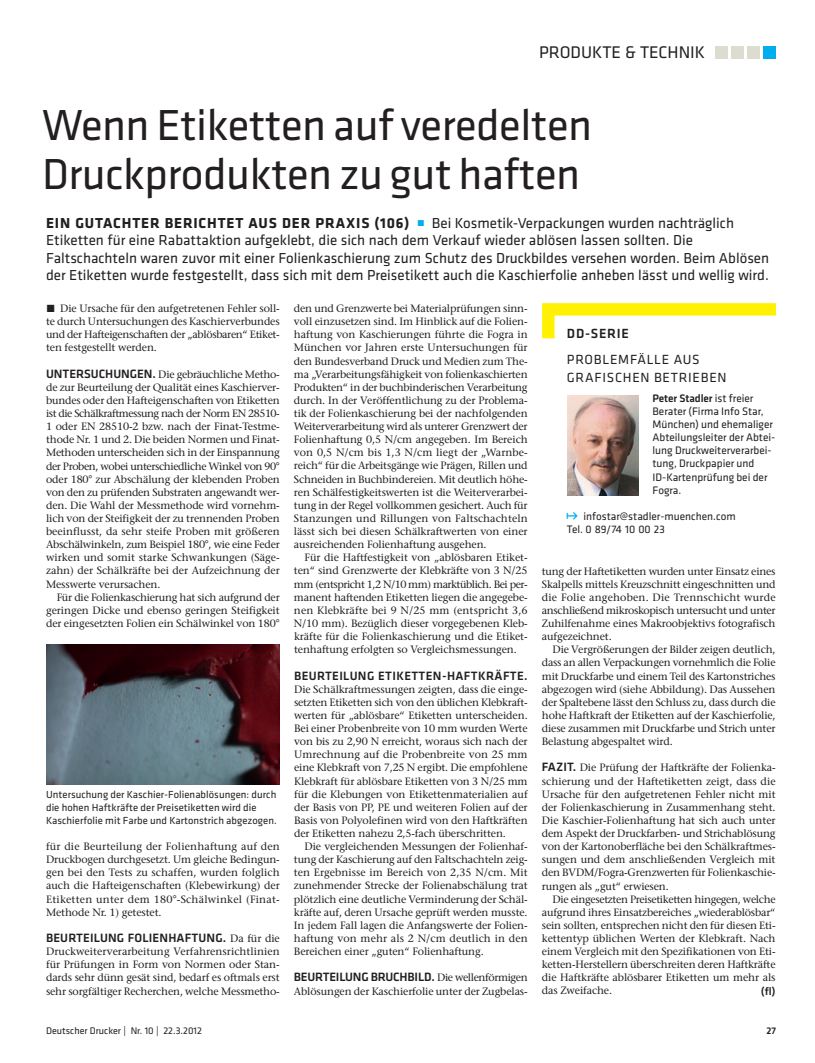
<style>
.page{position:relative;width:815px;height:1063px;background:#fff}
.page>*{position:absolute;margin:0;border:0;box-sizing:border-box;transform-origin:0 0}
.t1{font:45px/48.8px "Klavika Basic";letter-spacing:-.01em;color:#231f20}
.t2{font:17.5px "Klavika Basic";color:#231f20}
.t3{font:15px/17.5px "Klavika Basic";color:#231f20}
.t4{font:13.75px/17.5px "Klavika Basic";letter-spacing:.055em;color:#231f20}
.t5{font:500 13.75px "Klavika Basic";letter-spacing:.055em;color:#231f20}
.t6{font:500 12.5px "Klavika Basic";letter-spacing:-.015em;color:#231f20}
.t7{font:500 12.5px "Klavika Basic";letter-spacing:.01em;color:#231f20}
.t8{font:500 12.5px "Klavika Basic";letter-spacing:.03em;color:#231f20}
.t9{font:11.25px/13.1px "Klavika Basic";color:#231f20}
.t10{font:500 11.25px "Klavika Basic";color:#231f20}
.t11{font:500 10.62px/13.1px "Stone Serif Std";letter-spacing:-.01em;color:#231f20;text-align:justify}
.t12{font:10.62px/13.1px "Klavika Basic";letter-spacing:.005em;color:#231f20}
.t13{font:10px "Klavika Basic";color:#231f20}
.t14{font:500 10px "Klavika Basic";color:#231f20}
.s1{font-weight:700}
.s2{font-family:"The Sans Extra Bold Expert";font-size:8.75px;color:#00aeef}
.s3{font-family:"The Sans Extra Bold Expert";font-weight:400}
.s4{font-family:"Klavika Basic";font-size:12.5px}
.s5{font-family:"Stone Serif Std";font-size:10.62px}
.s6{font-weight:500}
.s7{font-family:"Auto Scape";font-size:10.62px;color:#00aeef}
</style>
<div class="page">
<div style="left:716px;top:46px;width:12px;height:12px;background:#dcdcd0"></div>
<div style="left:732px;top:46px;width:12px;height:12px;background:#dcdcd0"></div>
<div style="left:748px;top:46px;width:12px;height:12px;background:#dcdcd0"></div>
<div style="left:764px;top:46px;width:12px;height:12px;background:#00aeef"></div>
<img style="left:567px;top:395px;width:71px;height:101px">
<svg style="left:542px;top:303px;width:234px;height:35px"></svg>
<img style="left:46px;top:644px;width:234px;height:141px">
<h2 class="t2" style="left:539px;top:46px;width:167px">PRODUKTE &amp; TECHNIK</h2>
<h1 class="t1" style="left:42px;top:105px;width:552px">Wenn Etiketten auf veredelten<br>Druckprodukten zu gut haften</h1>
<p class="t3" style="left:46px;top:215px;width:725px"><span class="s1">EIN GUTACHTER BERICHTET AUS DER PRAXIS (106)</span> <span class="s2">ó</span> Bei Kosmetik-Verpackungen wurden nachträglich Etiketten für eine Rabattaktion aufgeklebt, die sich nach dem Verkauf wieder ablösen lassen sollten. Die Faltschachteln waren zuvor mit einer Folienkaschierung zum Schutz des Druckbildes versehen worden. Beim Ablösen der Etiketten wurde festgestellt, dass sich mit dem Preisetikett auch die Kaschierfolie anheben lässt und wellig wird.</p>
<p class="t11" style="left:46px;top:303px;width:235px"><span class="s3">ó</span> Die Ursache für den aufgetretenen Fehler soll&shy;te durch Untersuchungen des Kaschierverbundes und der Hafteigenschaften der „ablösbaren“ Etiket&shy;ten festgestellt werden.</p>
<p class="t11" style="left:46px;top:369px;width:235px"><span class="s4">UNTERSUCHUNGEN.</span> Die gebräuchliche Metho&shy;de zur Beurteilung der Qualität eines Kaschierver&shy;bundes oder den Hafteigenschaften von Etiketten ist die Schälkraftmessung nach der Norm EN 28510- 1 oder EN 28510-2 bzw. nach der Finat-Testme&shy;thode Nr. 1 und 2. Die beiden Normen und Finat-Methoden unterscheiden sich in der Einspannung der Proben, wobei unterschiedliche Winkel von 90° oder 180° zur Abschälung der klebenden Proben von den zu prüfenden Substraten angewandt wer&shy;den. Die Wahl der Messmethode wird vornehm&shy;lich von der Steifigkeit der zu trennenden Proben beeinflusst, da sehr steife Proben mit größeren Abschälwinkeln, zum Beispiel 180°, wie eine Feder wirken und somit starke Schwankungen (Säge&shy;zahn) der Schälkräfte bei der Aufzeichnung der Messwerte verursachen.</p>
<p class="t11" style="left:46px;top:592px;width:235px;text-indent:11px">Für die Folienkaschierung hat sich aufgrund der geringen Dicke und ebenso geringen Steifigkeit der eingesetzten Folien ein Schälwinkel von 180°</p>
<p class="t11" style="left:294px;top:303px;width:235px">den und Grenzwerte bei Materialprüfungen sinn&shy;voll einzusetzen sind. Im Hinblick auf die Folien&shy;haftung von Kaschierungen führte die Fogra in München vor Jahren erste Untersuchungen für den Bundesverband Druck und Medien zum The&shy;ma „Verarbeitungsfähigkeit von folienkaschierten Produkten“ in der buchbinderischen Verarbeitung durch. In der Veröffentlichung zu der Problema&shy;tik der Folienkaschierung bei der nachfolgenden Weiterverarbeitung wird als unterer Grenzwert der Folienhaftung 0,5 N/cm angegeben. Im Bereich von 0,5 N/cm bis 1,3 N/cm liegt der „Warnbe&shy;reich“ für die Arbeitsgänge wie Prägen, Rillen und Schneiden in Buchbindereien. Mit deutlich höhe&shy;ren Schälfestigkeitswerten ist die Weiterverarbei&shy;tung in der Regel vollkommen gesichert. Auch für Stanzungen und Rillungen von Faltschachteln lässt sich bei diesen Schälkraftwerten von einer ausreichenden Folienhaftung ausgehen.</p>
<p class="t11" style="left:294px;top:552px;width:235px;text-indent:11px">Für die Haftfestigkeit von „ablösbaren Etiket&shy;ten“ sind Grenzwerte der Klebkräfte von 3 N/25 mm (entspricht 1,2 N/10 mm) marktüblich. Bei per&shy;manent haftenden Etiketten liegen die angegebe&shy;nen Klebkräfte bei 9 N/25 mm (entspricht 3,6<br>N/10 mm). Bezüglich dieser vorgegebenen Kleb&shy;kräfte für die Folienkaschierung und die Etiket&shy;tenhaftung erfolgten so Vergleichsmessungen.</p>
<p class="t8" style="left:294px;top:668px;width:235px">BEURTEILUNG ETIKETTEN-HAFTKRÄFTE.</p>
<p class="t11" style="left:294px;top:684px;width:235px">Die Schälkraftmessungen zeigten, dass die einge&shy;setzten Etiketten sich von den üblichen Klebkraft&shy;werten für „ablösbare“ Etiketten unterscheiden.<br>Bei einer Probenbreite von 10 mm wurden Werte von bis zu 2,90 N erreicht, woraus sich nach der Umrechnung auf die Probenbreite von 25 mm eine Klebkraft von 7,25 N ergibt. Die empfohlene Klebkraft für ablösbare Etiketten von 3 N/25 mm für die Klebungen von Etikettenmaterialien auf der Basis von PP, PE und weiteren Folien auf der Basis von Polyolefinen wird von den Haftkräften der Etiketten nahezu 2,5-fach überschritten.</p>
<p class="t11" style="left:294px;top:841px;width:235px;text-indent:11px">Die vergleichenden Messungen der Folienhaf&shy;tung der Kaschierung auf den Faltschachteln zeig&shy;ten Ergebnisse im Bereich von 2,35 N/cm. Mit zunehmender Strecke der Folienabschälung trat plötzlich eine deutliche Verminderung der Schäl&shy;kräfte auf, deren Ursache geprüft werden musste.<br>In jedem Fall lagen die Anfangswerte der Folien&shy;haftung von mehr als 2 N/cm deutlich in den Bereichen einer „guten“ Folienhaftung.</p>
<p class="t6" style="left:294px;top:970px;width:235px">BEURTEILUNG BRUCHBILD. <span class="s5">Die wellenförmigen</span></p>
<p class="t11" style="left:294px;top:985px;width:235px">Ablösungen der Kaschierfolie unter der Zugbelas-</p>
<p class="t5" style="left:567px;top:326px;width:64px">DD-SERIE</p>
<p class="t4" style="left:567px;top:352px;width:161px">PROBLEMFÄLLE AUS<br>GRAFISCHEN BETRIEBEN</p>
<p class="t9" style="left:652px;top:393px;width:124px"><span class="s6">Peter Stadler</span> ist freier<br>Berater (Firma Info Star,<br>München) und ehemaliger<br>Abteilungsleiter der Abtei&shy;lung Druckweiterverarbei&shy;tung, Druckpapier und<br>ID-Kartenprüfung bei der<br>Fogra.</p>
<p class="t9" style="left:567px;top:511px;width:170px"><span class="s7">≥</span> infostar@stadler-muenchen.com<br>Tel. 0 89/74 10 00 23</p>
<p class="t11" style="left:542px;top:565px;width:235px">tung der Haftetiketten wurden unter Einsatz eines Skalpells mittels Kreuzschnitt eingeschnitten und die Folie angehoben. Die Trennschicht wurde anschließend mikroskopisch untersucht und unter Zuhilfenahme eines Makroobjektivs fotografisch aufgezeichnet.</p>
<p class="t11" style="left:542px;top:644px;width:235px;text-indent:11px">Die Vergrößerungen der Bilder zeigen deutlich, dass an allen Verpackungen vornehmlich die Folie mit Druckfarbe und einem Teil des Kartonstriches abgezogen wird (siehe Abbildung). Das Aussehen der Spaltebene lässt den Schluss zu, dass durch die hohe Haftkraft der Etiketten auf der Kaschierfolie, diese zusammen mit Druckfarbe und Strich unter Belastung abgespaltet wird.</p>
<p class="t11" style="left:542px;top:762px;width:235px"><span class="s4">FAZIT.</span> Die Prüfung der Haftkräfte der Folienka&shy;schierung und der Haftetiketten zeigt, dass die Ursache für den aufgetretenen Fehler nicht mit der Folienkaschierung in Zusammenhang steht.<br>Die Kaschier-Folienhaftung hat sich auch unter dem Aspekt der Druckfarben- und Strichablösung von der Kartonoberfläche bei den Schälkraftmes&shy;sungen und dem anschließenden Vergleich mit den BVDM/Fogra-Grenzwerten für Folienkaschie&shy;rungen als „gut“ erwiesen.</p>
<p class="t11" style="left:542px;top:893px;width:235px;text-indent:11px">Die eingesetzten Preisetiketten hingegen, welche aufgrund ihres Einsatzbereiches „wiederablösbar“ sein sollten, entsprechen nicht den für diesen Eti&shy;kettentyp üblichen Werten der Klebkraft. Nach einem Vergleich mit den Spezifikationen von Eti&shy;ketten-Herstellern überschreiten deren Haftkräfte die Haftkräfte ablösbarer Etiketten um mehr als das Zweifache.</p>
<p class="t12" style="left:46px;top:788px;width:232px">Untersuchung der Kaschier-Folienablösungen: durch die hohen Haftkräfte der Preisetiketten wird die<br>Kaschierfolie mit Farbe und Kartonstrich abgezogen.</p>
<p class="t11" style="left:46px;top:841px;width:235px">für die Beurteilung der Folienhaftung auf den Druckbogen durchgesetzt. Um gleiche Bedingun&shy;gen bei den Tests zu schaffen, wurden folglich auch die Hafteigenschaften (Klebewirkung) der Etiketten unter dem 180°-Schälwinkel (Finat-Methode Nr. 1) getestet.</p>
<p class="t7" style="left:46px;top:930px;width:235px">BEURTEILUNG FOLIENHAFTUNG. <span class="s5">Da für die</span></p>
<p class="t11" style="left:46px;top:946px;width:235px">Druckweiterverarbeitung Verfahrensrichtlinien für Prüfungen in Form von Normen oder Stan&shy;dards sehr dünn gesät sind, bedarf es oftmals erst sehr sorgfältiger Recherchen, welche Messmetho-</p>
<p class="t10" style="left:761px;top:984px;width:16px">(fl)</p>
<p class="t13" style="left:46px;top:1027px;width:157px">Deutscher Drucker | Nr. 10 | 22.3.2012</p>
<p class="t14" style="left:766px;top:1025px;width:11px">27</p>
</div>
